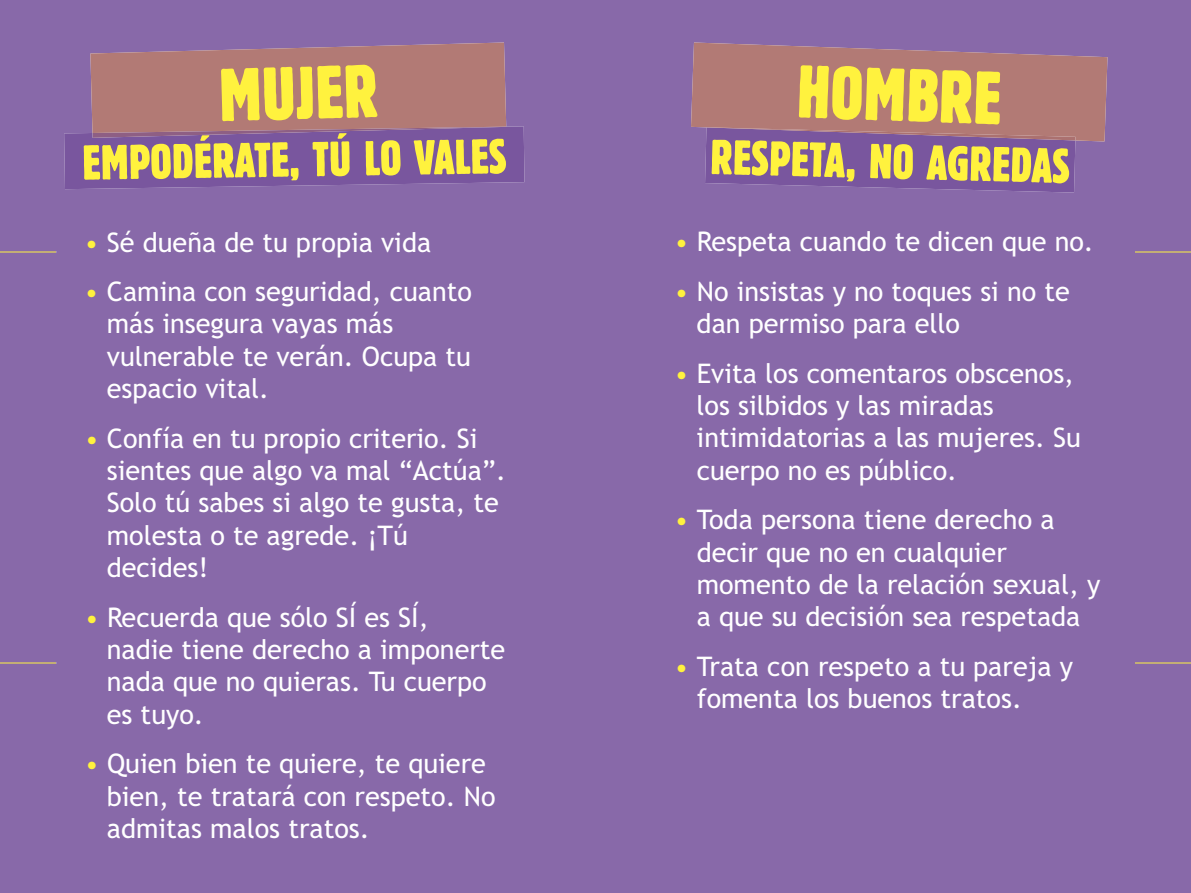
<style>
.page{position:relative;width:1191px;height:893px;background:#8869a9}
.page>*{position:absolute;margin:0;border:0;box-sizing:border-box;transform-origin:0 0}
.t1{font:77.7px "Block D Regu Extr Cond";color:#fff23e}
.t2{font:51px "Block D Regu Extr Cond";color:#fff23e}
.t3{font:27px/32.4px "Trebuchet MS";color:#fff}
.s1{color:#fff23e}
</style>
<div class="page">
<hr style="left:1135px;top:251px;width:56px;height:2px;background:#c3ae74">
<hr style="left:1135px;top:662px;width:56px;height:2px;background:#c3ae74">
<hr style="left:0;top:251px;width:56px;height:2px;background:#c3ae74">
<hr style="left:0;top:662px;width:56px;height:2px;background:#c3ae74">
<svg style="left:691px;top:43px;width:416px;height:150px;background:#9b6d88"></svg>
<svg style="left:64px;top:43px;width:460px;height:146px;background:#986b8a"></svg>
<h1 class="t1" style="left:217px;top:49px;width:160px;rotate:-2deg">MUJER</h1>
<h2 class="t2" style="left:82px;top:133px;width:426px;rotate:-1deg">EMPODÉRATE, TÚ LO VALES</h2>
<p class="t3" style="left:85px;top:226px;width:348px"><span class="s1">•</span> Sé dueña de tu propia vida</p>
<p class="t3" style="left:107px;top:275px;width:367px;text-indent:-22px"><span class="s1">•</span> Camina con seguridad, cuanto más insegura vayas más vulnerable te verán. Ocupa tu espacio vital.</p>
<p class="t3" style="left:107px;top:422px;width:400px;text-indent:-22px"><span class="s1">•</span> Confía en tu propio criterio. Si sientes que algo va mal “Actúa”.<br>Solo tú sabes si algo te gusta, te molesta o te agrede. ¡Tú decides!</p>
<p class="t3" style="left:107px;top:601px;width:400px;text-indent:-22px"><span class="s1">•</span> Recuerda que sólo SÍ es SÍ,<br>nadie tiene derecho a imponerte nada que no quieras. Tu cuerpo es tuyo.</p>
<p class="t3" style="left:107px;top:748px;width:390px;text-indent:-22px"><span class="s1">•</span> Quien bien te quiere, te quiere bien, te tratará con respeto. No admitas malos tratos.</p>
<h1 class="t1" style="left:798px;top:45px;width:206px;rotate:2deg">HOMBRE</h1>
<h2 class="t2" style="left:710px;top:128px;width:361px;rotate:1deg">RESPETA, NO AGREDAS</h2>
<p class="t3" style="left:674px;top:226px;width:421px"><span class="s1">•</span> Respeta cuando te dicen que no.</p>
<p class="t3" style="left:696px;top:275px;width:375px;text-indent:-22px"><span class="s1">•</span> No insistas y no toques si no te dan permiso para ello</p>
<p class="t3" style="left:696px;top:357px;width:386px;text-indent:-22px"><span class="s1">•</span> Evita los comentaros obscenos, los silbidos y las miradas intimidatorias a las mujeres. Su cuerpo no es público.</p>
<p class="t3" style="left:696px;top:504px;width:405px;text-indent:-22px"><span class="s1">•</span> Toda persona tiene derecho a decir que no en cualquier momento de la relación sexual, y a que su decisión sea respetada</p>
<p class="t3" style="left:696px;top:650px;width:378px;text-indent:-22px"><span class="s1">•</span> Trata con respeto a tu pareja y fomenta los buenos tratos.</p>
</div>
